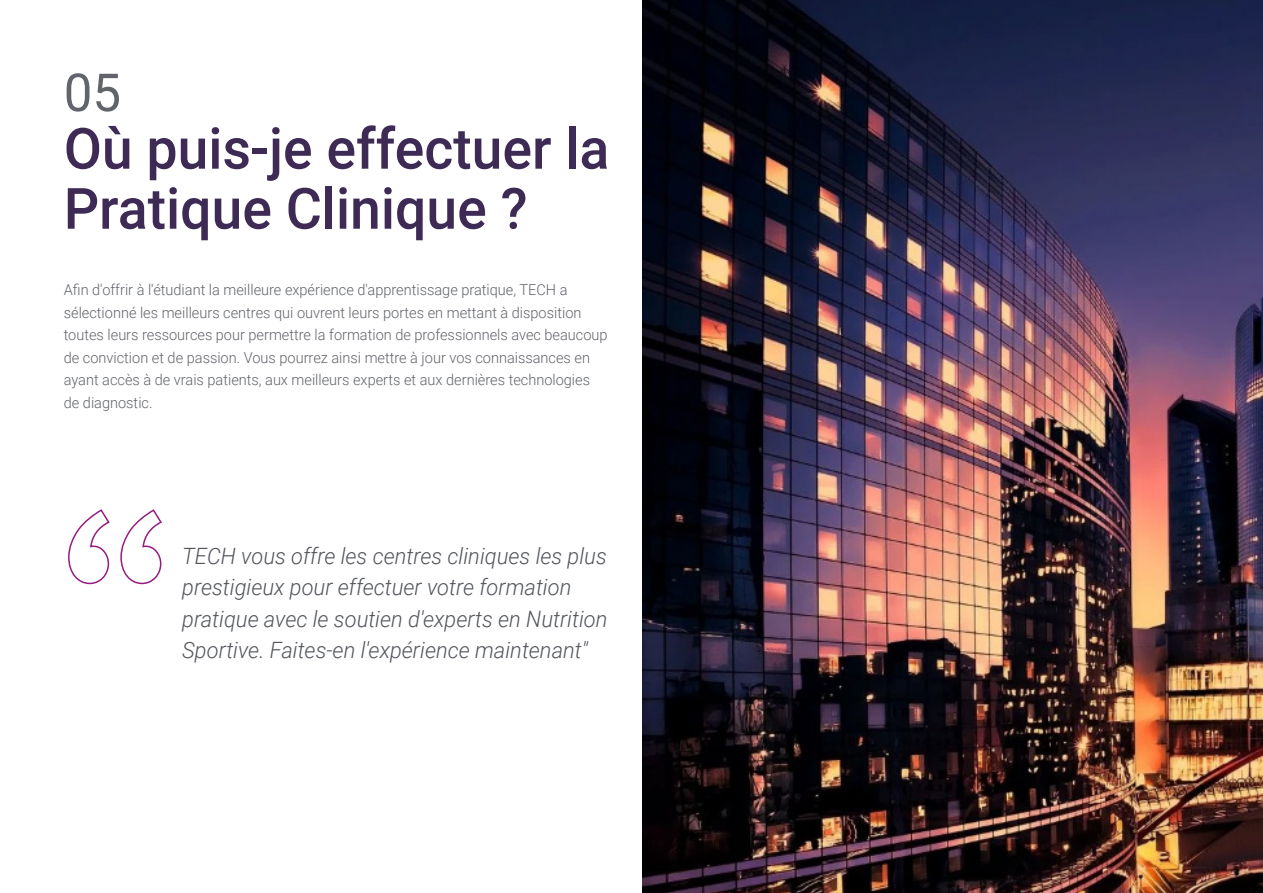
<style>
.page{position:relative;width:1263px;height:893px;background:#fff}
.page>*{position:absolute;margin:0;border:0;box-sizing:border-box;transform-origin:0 0}
.t1{font:500 57px/60px "Roboto";color:#3d2b56}
.t2{font:52.5px "Roboto";color:#61646a}
.t3{font:italic 300 22.5px/31.5px "Roboto";color:#52555b}
.t4{font:300 15px/22.5px "Roboto";color:#61646a}
</style>
<div class="page">
<svg style="left:68px;top:509px;width:94px;height:76px"></svg>
<img style="left:642px;top:0;width:621px;height:893px">
<h2 class="t2" style="left:64px;top:56px;width:59px">05</h2>
<h1 class="t1" style="left:64px;top:116px;width:547px">Où puis-je effectuer la<br>Pratique Clinique ?</h1>
<p class="t4" style="left:64px;top:278px;width:545px">Afin d'offrir à l'étudiant la meilleure expérience d'apprentissage pratique, TECH a sélectionné les meilleurs centres qui ouvrent leurs portes en mettant à disposition toutes leurs ressources pour permettre la formation de professionnels avec beaucoup de conviction et de passion. Vous pourrez ainsi mettre à jour vos connaissances en ayant accès à de vrais patients, aux meilleurs experts et aux dernières technologies de diagnostic.</p>
<h3 class="t3" style="left:182px;top:539px;width:427px">TECH vous offre les centres cliniques les plus prestigieux pour effectuer votre formation pratique avec le soutien d'experts en Nutrition Sportive. Faites-en l'expérience maintenant"</h3>
</div>
